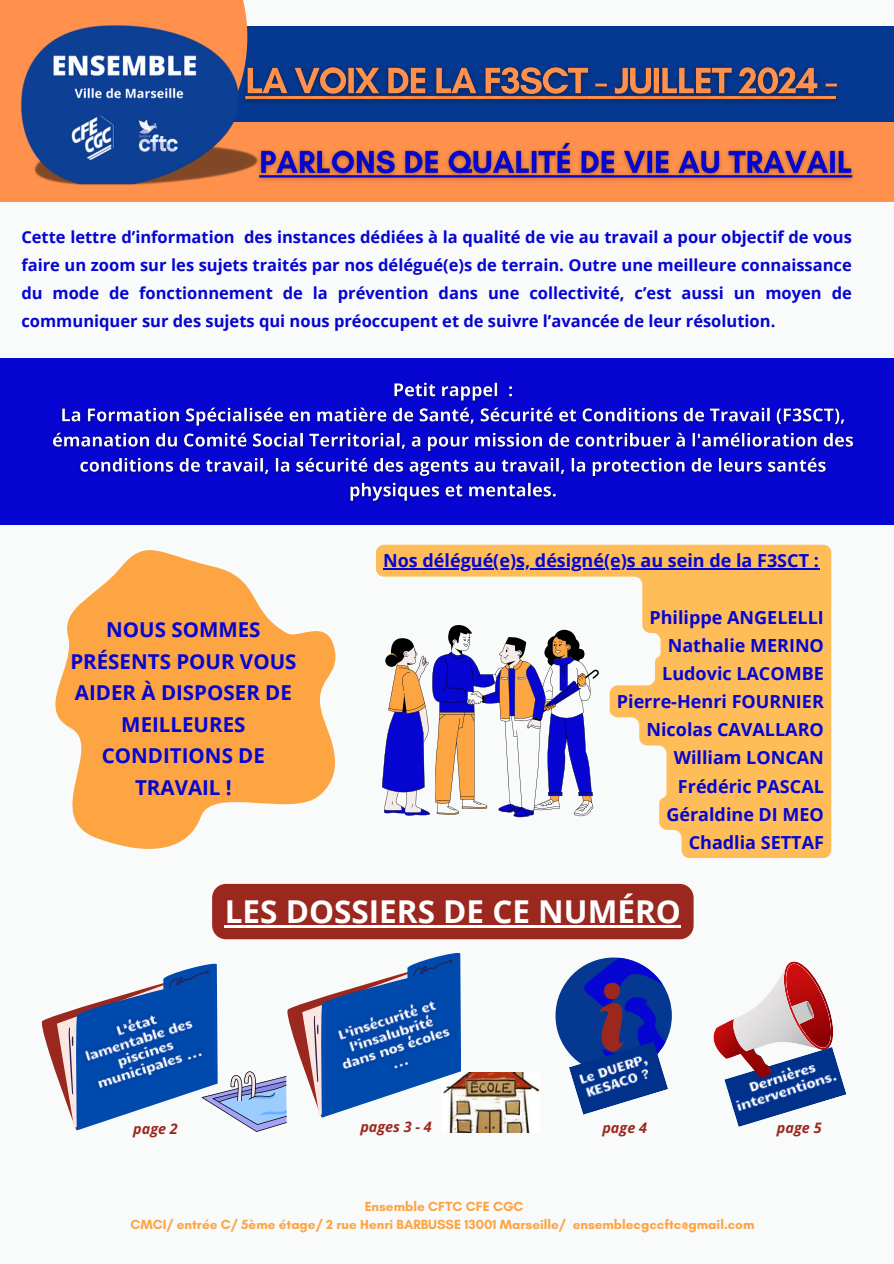
<style>
.page{position:relative;width:894px;height:1264px;background:#fff}
.page>*{position:absolute;margin:0;border:0;box-sizing:border-box;transform-origin:0 0}
.t1{font:700 31.5px "Open Sans";color:#fff}
.t2{font:700 20.55px/31.5px "Open Sans";color:#0605d1;text-align:center}
.t3{font:700 18px/28.2px "Open Sans";color:#0605d1;text-align:right}
.t4{font:700 16.5px/28.2px "Open Sans";color:#0605d1;text-align:justify}
.t5{font:italic 700 14.4px "Open Sans";color:#9b281f}
.t6{font:700 13.5px/18px "Glacial Indifference";color:#fda443;text-align:center}
</style>
<div class="page">
<div style="left:0;top:0;width:893px;height:1263px;background:#f9fafa"></div>
<div style="left:198px;top:26px;width:695px;height:97px;background:#053890"></div>
<div style="left:0;top:0;width:247px;height:197px;background:#ff914d"></div>
<div style="left:0;top:123px;width:893px;height:79px;background:#ff914d"></div>
<div style="left:0;top:358px;width:893px;height:166px;background:#0605d1"></div>
<div style="left:212px;top:883px;width:481px;height:56px;background:#9b281f;border-radius:14px"></div>
<hr style="left:225px;top:925px;width:455px;height:2px;background:#fff">
<svg style="left:390px;top:544px;width:441px;height:314px;fill:#fabd59"></svg>
<hr style="left:383px;top:568px;width:436px;height:1px;background:#0605d1">
<img style="left:273px;top:67px;width:565px;height:36px">
<img style="left:273px;top:142px;width:580px;height:39px">
<img style="left:21px;top:10px;width:252px;height:175px">
<img style="left:52px;top:382px;width:802px;height:121px">
<svg style="left:7px;top:524px;width:383px;height:374px"></svg>
<img style="left:449px;top:1072px;width:90px;height:60px">
<svg style="left:42px;top:953px;width:418px;height:178px"></svg>
<img style="left:309px;top:972px;width:171px;height:137px">
<img style="left:57px;top:976px;width:173px;height:138px">
<svg style="left:555px;top:957px;width:116px;height:70px"></svg>
<img style="left:556px;top:1027px;width:115px;height:88px">
<svg style="left:715px;top:961px;width:118px;height:69px"></svg>
<img style="left:713px;top:1030px;width:134px;height:97px">
<h4 class="t4" style="left:21px;top:222px;width:831px">Cette lettre d’information des instances dédiées à la qualité de vie au travail a pour objectif de vous faire un zoom sur les sujets traités par nos délégué(e)s de terrain. Outre une meilleure connaissance du mode de fonctionnement de la prévention dans une collectivité, c’est aussi un moyen de communiquer sur des sujets qui nous préoccupent et de suivre l’avancée de leur résolution.</h4>
<h4 class="t2" style="left:70px;top:613px;width:227px">NOUS SOMMES<br>PRÉSENTS POUR VOUS<br>AIDER À DISPOSER DE<br>MEILLEURES<br>CONDITIONS DE<br>TRAVAIL !</h4>
<h4 class="t3" style="left:383px;top:546px;width:437px">Nos délégué(e)s, désigné(e)s au sein de la F3SCT :</h4>
<p class="t3" style="left:616px;top:602px;width:208px">Philippe ANGELELLI<br>Nathalie MERINO<br>Ludovic LACOMBE<br>Pierre-Henri FOURNIER<br>Nicolas CAVALLARO<br>William LONCAN<br>Frédéric PASCAL<br>Géraldine DI MEO<br>Chadlia SETTAF</p>
<p class="t1" style="left:225px;top:889px;width:457px">LES DOSSIERS DE CE NUMÉRO</p>
<p class="t5" style="left:133px;top:1118px;width:46px">page 2</p>
<p class="t5" style="left:360px;top:1116px;width:73px">pages 3 - 4</p>
<h5 class="t5" style="left:602px;top:1117px;width:46px">page 4</h5>
<p class="t5" style="left:776px;top:1117px;width:46px">page 5</p>
<p class="t6" style="left:130px;top:1197px;width:625px">Ensemble CFTC CFE CGC<br>CMCI/ entrée C/ 5ème étage/ 2 rue Henri BARBUSSE 13001 Marseille/ ensemblecgccftc@gmail.com</p>
</div>
